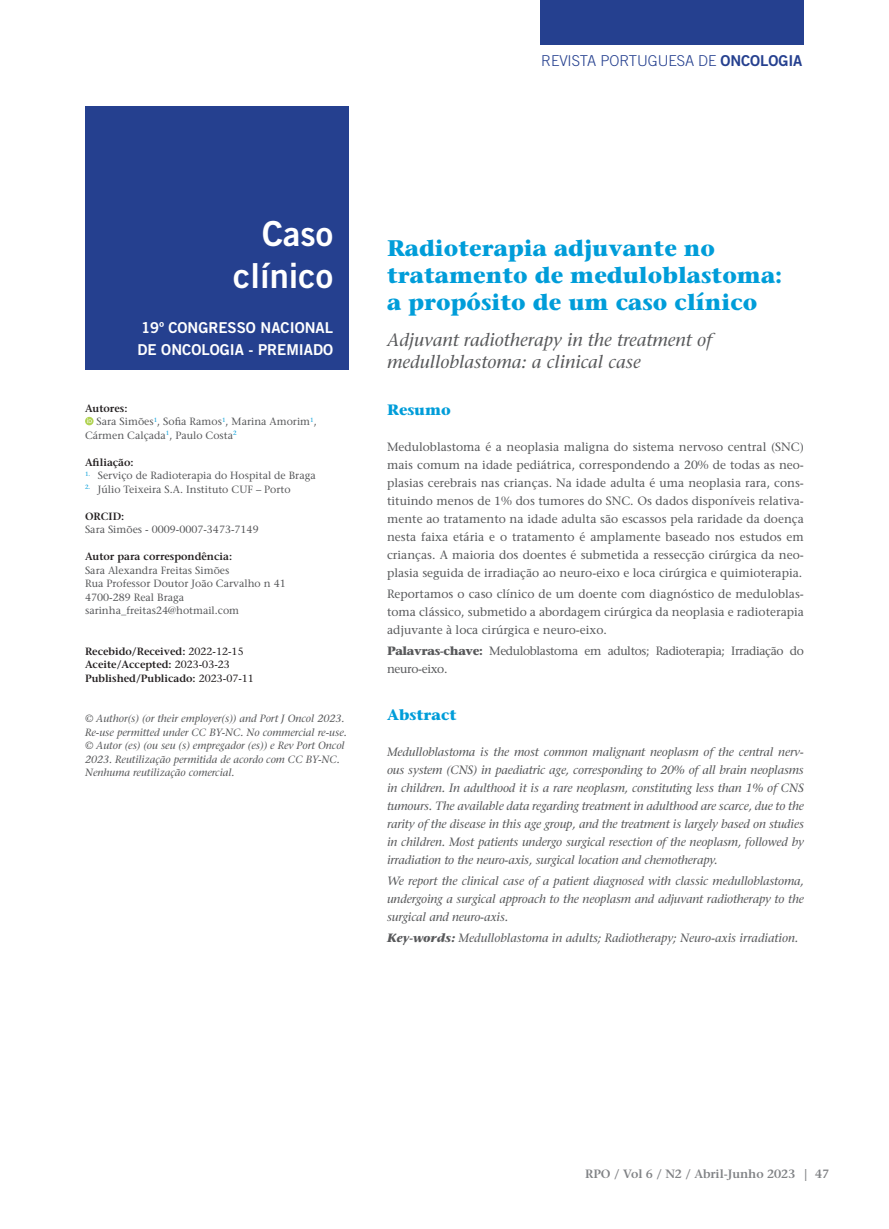
<style>
.page{position:relative;width:889px;height:1229px;background:#fff}
.page>*{position:absolute;margin:0;border:0;box-sizing:border-box;transform-origin:0 0}
.t1{font:34.5px/41.4px "Trade Gothic Bold Two";color:#fff;text-align:right}
.t2{font:700 22.5px/27px "Stone Serif Std";color:#009dd9}
.t3{font:italic 500 18px/22.5px "Stone Serif Std";color:#58595b}
.t4{font:15px/22.5px "Trade Gothic Bold Two";color:#fff}
.t5{font:300 15px "Trade Gothic";letter-spacing:-.005em;color:#25408f}
.t6{font:700 15px "Stone Serif Std";color:#009dd9}
.t7{font:italic 500 12px/18px "Stone Serif Std";letter-spacing:-.01em;color:#58595b;text-align:justify}
.t8{font:500 12px/18px "Stone Serif Std";color:#58595b;text-align:justify}
.t9{font:500 12px/18px "Stone Serif Std";letter-spacing:-.03em;color:#58595b}
.t10{font:600 12px "Stone Serif Std";letter-spacing:-.005em;color:#808285}
.t11{font:500 10.5px/13.5px "Stone Serif Std";color:#58595b}
.t12{font:italic 500 10.5px/13.5px "Stone Serif Std";color:#58595b}
.t13{font:600 10.5px/13.5px "Stone Serif Std";color:#231f20}
.s1{font-family:"Trade Gothic Bold Two";font-weight:400}
.s2{font-weight:500}
.s3{font-weight:700}
</style>
<div class="page">
<div style="left:540px;top:0;width:264px;height:45px;background:#25408f"></div>
<div style="left:85px;top:106px;width:264px;height:264px;background:#25408f"></div>
<svg style="left:85px;top:417px;width:9px;height:8px"></svg>
<svg style="left:87px;top:418px;width:5px;height:5px"></svg>
<p class="t5" style="left:541px;top:52px;width:263px">REVISTA PORTUGUESA DE <span class="s1">ONCOLOGIA</span></p>
<h1 class="t1" style="left:233px;top:213px;width:101px">Caso clínico</h1>
<p class="t4" style="left:138px;top:316px;width:197px">19º CONGRESSO NACIONAL<br>DE ONCOLOGIA - PREMIADO</p>
<p class="t13" style="left:85px;top:401px;width:44px">Autores:</p>
<p class="t11" style="left:97px;top:415px;width:222px">Sara Simões<sup>1</sup>, Sofia Ramos<sup>1</sup>, Marina Amorim<sup>1</sup>,</p>
<p class="t11" style="left:85px;top:428px;width:153px">Cármen Calçada<sup>1</sup>, Paulo Costa<sup>2</sup></p>
<p class="t13" style="left:85px;top:455px;width:50px">Afiliação:</p>
<p class="t11" style="left:85px;top:469px;width:232px"><sup>1.</sup> Serviço de Radioterapia do Hospital de Braga</p>
<p class="t11" style="left:85px;top:482px;width:207px"><sup>2.</sup> Júlio Teixeira S.A. Instituto CUF – Porto</p>
<p class="t13" style="left:85px;top:509px;width:41px">ORCID:</p>
<p class="t11" style="left:85px;top:523px;width:175px">Sara Simões - 0009-0007-3473-7149</p>
<p class="t13" style="left:85px;top:550px;width:149px">Autor para correspondência:</p>
<p class="t11" style="left:85px;top:563px;width:202px">Sara Alexandra Freitas Simões<br>Rua Professor Doutor João Carvalho n 41<br>4700-289 Real Braga sarinha_freitas24@hotmail.com</p>
<p class="t13" style="left:85px;top:644px;width:170px">Recebido/Received: <span class="s2">2022-12-15<br></span>Aceite/Accepted: <span class="s2">2023-03-23<br></span>Published/Publicado: <span class="s2">2023-07-11</span></p>
<p class="t12" style="left:85px;top:712px;width:263px">© Author(s) (or their employer(s)) and Port J Oncol 2023.<br>Re-use permitted under CC BY-NC. No commercial re-use. © Autor (es) (ou seu (s) empregador (es)) e Rev Port Oncol 2023. Reutilização permitida de acordo com CC BY-NC.<br>Nenhuma reutilização comercial.</p>
<h2 class="t2" style="left:387px;top:234px;width:397px">Radioterapia adjuvante no tratamento de meduloblastoma: a propósito de um caso clínico</h2>
<h3 class="t3" style="left:387px;top:328px;width:326px">Adjuvant radiotherapy in the treatment of medulloblastoma: a clinical case</h3>
<p class="t6" style="left:387px;top:401px;width:65px">Resumo</p>
<p class="t8" style="left:387px;top:438px;width:418px">Meduloblastoma é a neoplasia maligna do sistema nervoso central (SNC) mais comum na idade pediátrica, correspondendo a 20% de todas as neo&shy;plasias cerebrais nas crianças. Na idade adulta é uma neoplasia rara, cons&shy;tituindo menos de 1% dos tumores do SNC. Os dados disponíveis relativa&shy;mente ao tratamento na idade adulta são escassos pela raridade da doença nesta faixa etária e o tratamento é amplamente baseado nos estudos em crianças. A maioria dos doentes é submetida a ressecção cirúrgica da neo&shy;plasia seguida de irradiação ao neuro-eixo e loca cirúrgica e quimioterapia.</p>
<p class="t8" style="left:387px;top:585px;width:418px">Reportamos o caso clínico de um doente com diagnóstico de meduloblas&shy;toma clássico, submetido a abordagem cirúrgica da neoplasia e radioterapia adjuvante à loca cirúrgica e neuro-eixo.</p>
<p class="t9" style="left:387px;top:642px;width:418px"><span class="s3">Palavras-chave:</span> Meduloblastoma em adultos; Radioterapia; Irradiação do neuro-eixo.</p>
<p class="t6" style="left:387px;top:705px;width:71px">Abstract</p>
<p class="t7" style="left:387px;top:743px;width:418px">Medulloblastoma is the most common malignant neoplasm of the central nerv&shy;ous system (CNS) in paediatric age, corresponding to 20% of all brain neoplasms in children. In adulthood it is a rare neoplasm, constituting less than 1% of CNS tumours. The available data regarding treatment in adulthood are scarce, due to the rarity of the disease in this age group, and the treatment is largely based on studies in children. Most patients undergo surgical resection of the neoplasm, followed by irradiation to the neuro-axis, surgical location and chemotherapy.</p>
<p class="t7" style="left:387px;top:872px;width:418px">We report the clinical case of a patient diagnosed with classic medulloblastoma, undergoing a surgical approach to the neoplasm and adjuvant radiotherapy to the surgical and neuro-axis.</p>
<p class="t7" style="left:387px;top:929px;width:413px"><span class="s3">Key-words:</span> Medulloblastoma in adults; Radiotherapy; Neuro-axis irradiation.</p>
<p class="t10" style="left:585px;top:1167px;width:245px">RPO / Vol 6 / N2 / Abril-Junho 2023 | 47</p>
</div>
